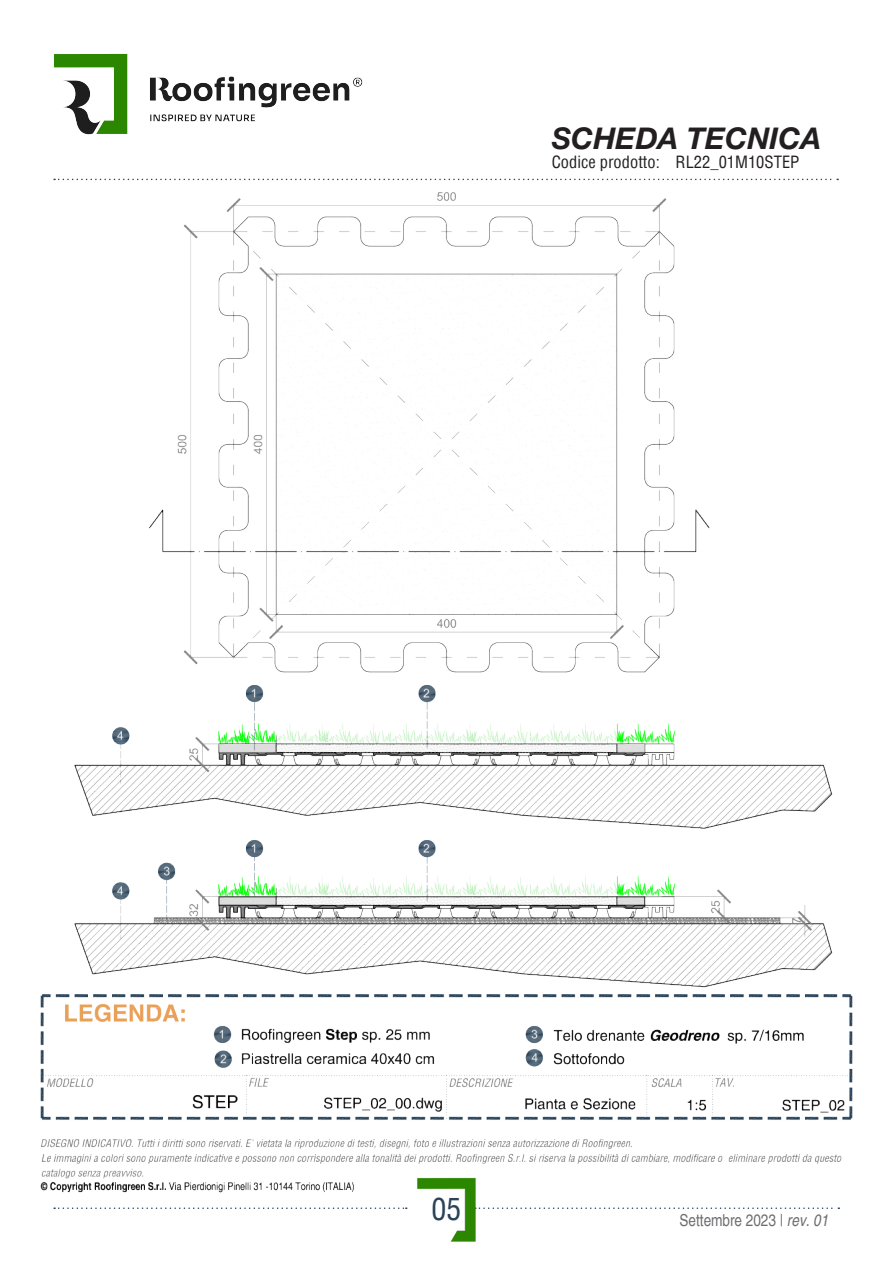
<style>
.page{position:relative;width:893px;height:1263px;background:#fff}
.page>*{position:absolute;margin:0;border:0;box-sizing:border-box;transform-origin:0 0}
.t1{font:italic 700 30px "Helvetica Neue";color:#231f20}
.t2{font:condensed 30px "Helvetica";color:#2a4359}
.t3{font:condensed 16.5px "Helvetica";color:#231f20}
.t4{font:condensed 16.5px "Helvetica";color:#6c6d70}
.s1{font-style:italic}
</style>
<div class="page">
<svg style="left:472px;top:179px;width:366px;height:1px"></svg>
<img style="left:53px;top:53px;width:419px;height:127px">
<img style="left:450px;top:1223px;width:26px;height:19px">
<img style="left:40px;top:180px;width:813px;height:1043px">
<h1 class="t1" style="left:552px;top:119px;width:271px">SCHEDA TECNICA</h1>
<p class="t3" style="left:552px;top:152px;width:249px">Codice prodotto: RL22_01M10STEP</p>
<h1 class="t2" style="left:432px;top:1190px;width:31px">05</h1>
<p class="t4" style="left:680px;top:1210px;width:150px">Settembre 2023 | <span class="s1">rev. 01</span></p>
</div>
